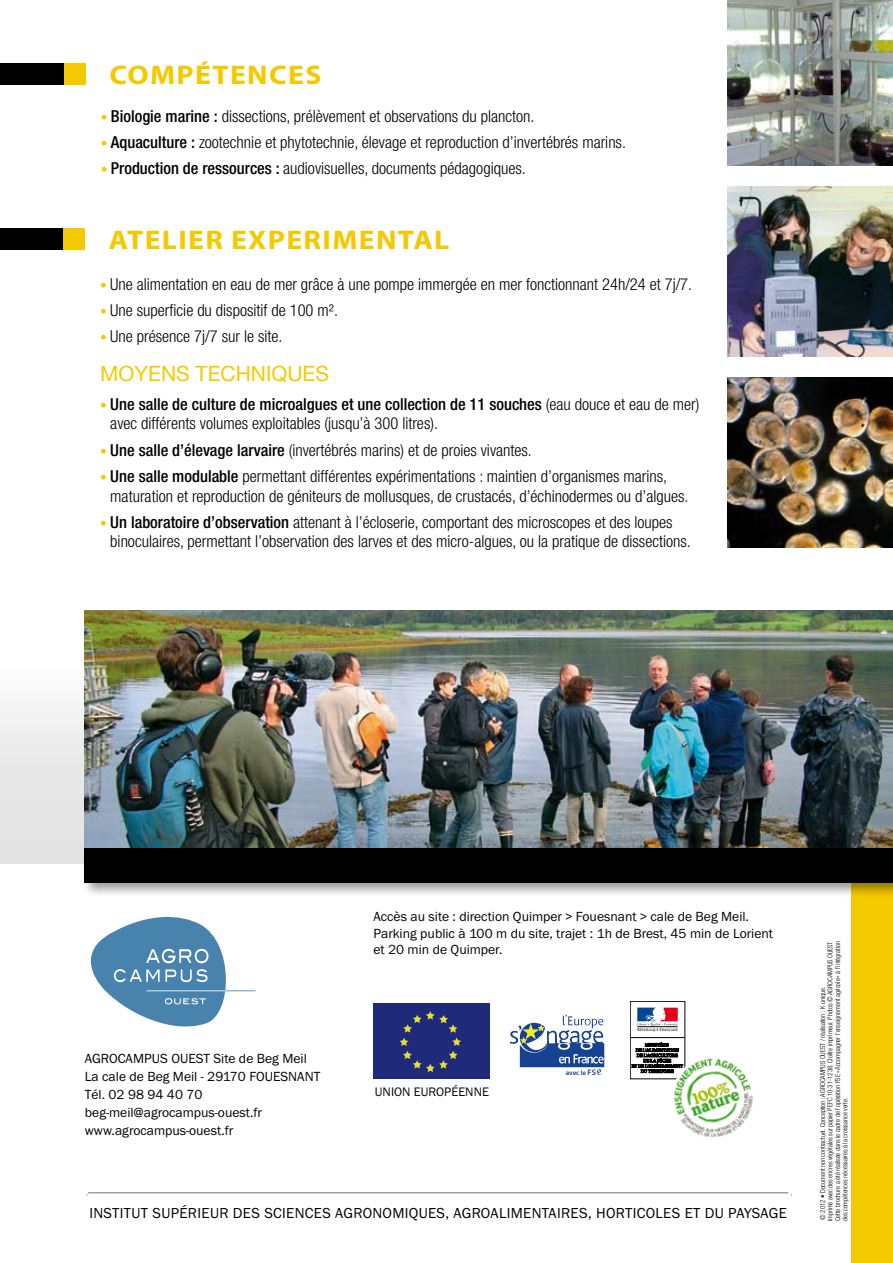
<style>
.page{position:relative;width:893px;height:1263px;background:#fff}
.page>*{position:absolute;margin:0;border:0;box-sizing:border-box;transform-origin:0 0}
.t1{font:700 27px "Myriad Pro";letter-spacing:.045em;color:#f5c900;scale:1.1 1}
.t2{font:21px "Helvetica Neue";color:#f5c900}
.t3{font:300 condensed 16.5px/19.8px "Helvetica Neue";color:#000}
.t4{font:15px "Franklin Gothic";letter-spacing:.02em;color:#000}
.t5{font:13.65px/18px "Franklin Gothic";color:#000}
.t6{font:12.75px "Franklin Gothic";color:#000}
.t7{font:300 condensed 6.9px/7.5px "Helvetica Neue";letter-spacing:-.01em;color:#000}
.t8{font:600 6.9px "Myriad Pro";letter-spacing:-.005em;color:#154392}
.s1{font-size:13.5px;color:#f5c900}
.s2{font-weight:500}
.s3{font-size:8.1px}
</style>
<div class="page">
<div style="left:0;top:567px;width:893px;height:296px;background:linear-gradient(to bottom,#fff,#dfdedf)"></div>
<div style="left:0;top:64px;width:64px;height:21px;background:#000"></div>
<div style="left:64px;top:64px;width:22px;height:21px;background:#f5c900"></div>
<div style="left:0;top:228px;width:64px;height:21px;background:#000"></div>
<div style="left:64px;top:228px;width:21px;height:21px;background:#f5c900"></div>
<div style="left:851px;top:856px;width:42px;height:407px;background:#f5c900"></div>
<hr style="left:88px;top:1192px;width:700px;height:1px;background:#9e9c9c">
<div style="left:81px;top:837px;width:812px;height:60px;background:#000;opacity:.4"></div>
<div style="left:85px;top:840px;width:808px;height:43px;background:#000"></div>
<img style="left:727px;top:0;width:166px;height:166px">
<img style="left:727px;top:186px;width:166px;height:170px">
<img style="left:727px;top:377px;width:166px;height:170px">
<img style="left:85px;top:611px;width:808px;height:236px">
<svg style="left:509px;top:1014px;width:96px;height:61px"></svg>
<div style="left:373px;top:1003px;width:117px;height:76px;background:#1f2a7a"></div>
<svg style="left:400px;top:1011px;width:61px;height:61px"></svg>
<hr style="left:225px;top:990px;width:30px;height:1px;background:#4883ad">
<svg style="left:90px;top:916px;width:144px;height:111px"></svg>
<hr style="left:146px;top:990px;width:79px;height:1px;background:#fff">
<div style="left:630px;top:1001px;width:55px;height:78px;border:1px solid #000"></div>
<svg style="left:637px;top:1008px;width:41px;height:23px"></svg>
<hr style="left:630px;top:1037px;width:55px;height:1px;background:#000">
<svg style="left:632px;top:1042px;width:51px;height:31px"></svg>
<img style="left:672px;top:1056px;width:84px;height:84px;border-radius:42px">
<h1 class="t1" style="left:109px;top:58px;width:194px">COMPÉTENCES</h1>
<p class="t3" style="left:101px;top:106px;width:435px"><span class="s1">•</span> <span class="s2">Biologie marine :</span> dissections, prélèvement et observations du plancton.</p>
<p class="t3" style="left:101px;top:132px;width:527px"><span class="s1">•</span> <span class="s2">Aquaculture :</span> zootechnie et phytotechnie, élevage et reproduction d’invertébrés marins.</p>
<p class="t3" style="left:101px;top:158px;width:426px"><span class="s1">•</span> <span class="s2">Production de ressources :</span> audiovisuelles, documents pédagogiques.</p>
<h1 class="t1" style="left:109px;top:222px;width:311px">ATELIER EXPERIMENTAL</h1>
<p class="t3" style="left:100px;top:274px;width:593px"><span class="s1">•</span> Une alimentation en eau de mer grâce à une pompe immergée en mer fonctionnant 24h/24 et 7j/7.</p>
<p class="t3" style="left:100px;top:300px;width:239px"><span class="s1">•</span> Une superficie du dispositif de 100 m².</p>
<p class="t3" style="left:100px;top:326px;width:184px"><span class="s1">•</span> Une présence 7j/7 sur le site.</p>
<p class="t2" style="left:100px;top:361px;width:134px">MOYENS TECHNI</p>
<p class="t2" style="left:271px;top:361px;width:58px">QUES</p>
<p class="t3" style="left:110px;top:394px;width:591px;text-indent:-10px"><span class="s1">•</span> <span class="s2">Une salle de culture de microalgues et une collection de 11 souches</span> (eau douce et eau de mer) avec différents volumes exploitables (jusqu’à 300 litres).</p>
<p class="t3" style="left:100px;top:440px;width:433px"><span class="s1">•</span> <span class="s2">Une salle d’élevage larvaire</span> (invertébrés marins) et de proies vivantes.</p>
<p class="t3" style="left:110px;top:466px;width:580px;text-indent:-10px"><span class="s1">•</span> <span class="s2">Une salle modulable</span> permettant différentes expérimentations : maintien d’organismes marins, maturation et reproduction de géniteurs de mollusques, de crustacés, d’échinodermes ou d’algues.</p>
<p class="t3" style="left:110px;top:512px;width:582px;text-indent:-10px"><span class="s1">•</span> <span class="s2">Un laboratoire d’observation</span> attenant à l’écloserie, comportant des microscopes et des loupes binoculaires, permettant l’observation des larves et des micro-algues, ou la pratique de dissections.</p>
<p class="t5" style="left:85px;top:1050px;width:237px">AGROCAMPUS OUEST Site de Beg Meil<br>La cale de Beg Meil - 29170 FOUESNANT<br>Tél. 02 98 94 40 70 beg-meil@agrocampus-ouest.fr www.agrocampus-ouest.fr</p>
<p class="t5" style="left:373px;top:909px;width:401px;line-height:16.5px">Accès au site : direction Quimper &gt; Fouesnant &gt; cale de Beg Meil.<br>Parking public à 100 m du site, trajet : 1h de Brest, 45 min de Lorient et 20 min de Quimper.</p>
<p class="t6" style="left:375px;top:1085px;width:116px">UNION EUROPÉENNE</p>
<p class="t8" style="left:566px;top:1068px;width:32px">avec le <span class="s3">FS</span></p>
<p class="t4" style="left:89px;top:1205px;width:699px">INSTITUT SUPÉRIEUR DES SCIENCES AGRONOMIQUES, AGROALIMENTAIRES, HORTICOLES ET DU PAYSAGE</p>
<p class="t7" style="left:819px;top:1221px;width:281px;rotate:-90deg">© 2012 • Document non contractuel. Conception : AGROCAMPUS OUEST / réalisation : K unique.<br>Imprimé avec des encres végétales sur papier PEFC 10-31-1238. Cloître imprimeur. Photos © AGROCAMPUS OUEST Cette brochure a été réalisée dans le cadre de l’opération FSE «Accompagner l’enseignement agricole» à l’intégration des compétences nécessaires à la croissance verte.</p>
</div>
